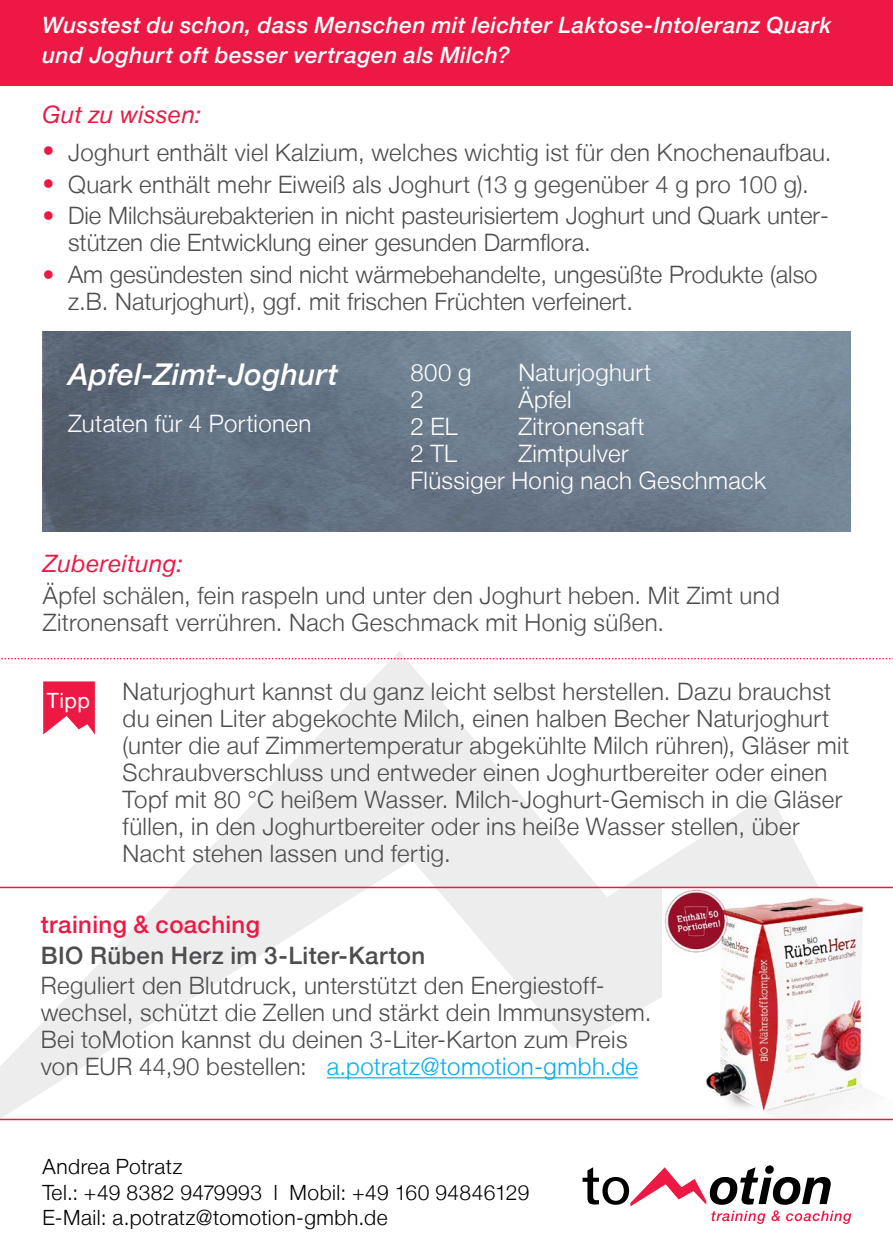
<style>
.page{position:relative;width:893px;height:1259px;background:#fff}
.page>*{position:absolute;margin:0;border:0;box-sizing:border-box;transform-origin:0 0}
.t1{font:italic 500 30px "Helvetica Neue LT";letter-spacing:.01em;color:#fff}
.t2{font:300 24px/27px "Helvetica Neue LT";letter-spacing:.015em;color:#4d4d4f}
.t3{font:300 24px/27px "Helvetica Neue LT";letter-spacing:.015em;color:#fff}
.t4{font:500 24px "Helvetica Neue LT";letter-spacing:.015em;color:#4d4d4f}
.t5{font:italic 24px "Helvetica Neue LT";letter-spacing:.015em;color:#ed1944}
.t6{font:500 24px "Helvetica Neue LT";letter-spacing:.015em;color:#ed1944}
.t7{font:italic 500 22.5px/30px "Helvetica Neue LT";letter-spacing:.02em;color:#fff}
.t8{font:300 21px/25.5px "Helvetica Neue LT";letter-spacing:.02em;color:#000}
.t9{font:21px "Helvetica Neue LT";color:#fff}
.s1{color:#ed1944}
.s2{color:#00b6f1}
.s3{color:#00aeef}
</style>
<div class="page">
<svg style="left:0;top:651px;width:893px;height:467px"></svg>
<div style="left:0;top:0;width:893px;height:85px;background:#ed1944"></div>
<svg style="left:583px;top:1167px;width:268px;height:57px"></svg>
<img style="left:43px;top:332px;width:807px;height:199px">
<svg style="left:43px;top:681px;width:52px;height:53px;background:#f04064"></svg>
<svg style="left:0;top:658px;width:893px;height:1px"></svg>
<hr style="left:327px;top:1077px;width:311px;height:1px;background:#00aeef">
<img style="left:663px;top:888px;width:230px;height:230px">
<hr style="left:0;top:886px;width:893px;height:2px;background:#ed1944">
<hr style="left:0;top:1118px;width:893px;height:2px;background:#ed1944">
<p class="t7" style="left:43px;top:10px;width:790px">Wusstest du schon, dass Menschen mit leichter Laktose-Intoleranz Quark und Joghurt oft besser vertragen als Milch?</p>
<p class="t5" style="left:43px;top:100px;width:160px">Gut zu wissen:</p>
<p class="t2" style="left:43px;top:138px;width:791px"><span class="s1">•</span> Joghurt enthält viel Kalzium, welches wichtig ist für den Knochenaufbau.</p>
<p class="t2" style="left:43px;top:171px;width:768px"><span class="s1">•</span> Quark enthält mehr Eiweiß als Joghurt (13 g gegenüber 4 g pro 100 g).</p>
<p class="t2" style="left:68px;top:201px;width:762px;text-indent:-26px"><span class="s1">•</span> Die Milchsäurebakterien in nicht pasteurisiertem Joghurt und Quark unter&shy;stützen die Entwicklung einer gesunden Darmflora.</p>
<p class="t2" style="left:68px;top:261px;width:751px;text-indent:-26px"><span class="s1">•</span> Am gesündesten sind nicht wärmebehandelte, ungesüßte Produkte (also z.B. Naturjoghurt), ggf. mit frischen Früchten verfeinert.</p>
<p class="t1" style="left:68px;top:357px;width:272px">Apfel-Zimt-Joghurt</p>
<p class="t3" style="left:68px;top:409px;width:245px">Zutaten für 4 Portionen</p>
<p class="t3" style="left:410px;top:358px;width:63px">800 g</p>
<p class="t3" style="left:518px;top:358px;width:134px">Naturjoghurt</p>
<p class="t3" style="left:410px;top:385px;width:15px">2</p>
<p class="t3" style="left:518px;top:385px;width:55px">Äpfel</p>
<p class="t3" style="left:410px;top:412px;width:49px">2 EL</p>
<p class="t3" style="left:518px;top:412px;width:128px">Zitronensaft</p>
<p class="t3" style="left:410px;top:439px;width:48px">2 TL</p>
<p class="t3" style="left:410px;top:439px;width:357px;text-indent:108px">Zimtpulver<br>Flüssiger Honig nach Geschmack</p>
<p class="t5" style="left:43px;top:549px;width:142px">Zubereitung:</p>
<p class="t2" style="left:43px;top:581px;width:738px">Äpfel schälen, fein raspeln und unter den Joghurt heben. Mit Zimt und<br>Zitronensaft verrühren. Nach Geschmack mit Honig süßen.</p>
<p class="t9" style="left:47px;top:688px;width:44px">Tipp</p>
<p class="t2" style="left:123px;top:677px;width:728px">Naturjoghurt kannst du ganz leicht selbst herstellen. Dazu brauchst du einen Liter abgekochte Milch, einen halben Becher Naturjoghurt (unter die auf Zimmertemperatur abgekühlte Milch rühren), Gläser mit Schraubverschluss und entweder einen Joghurtbereiter oder einen Topf mit 80 °C heißem Wasser. Milch-Joghurt-Gemisch in die Gläser füllen, in den Joghurtbereiter oder ins heiße Wasser stellen, über Nacht stehen lassen und fertig.</p>
<p class="t6" style="left:41px;top:910px;width:221px">training &amp; coaching</p>
<p class="t4" style="left:41px;top:941px;width:386px">BIO Rüben Herz im 3-Liter-Karton</p>
<p class="t2" style="left:41px;top:972px;width:612px">Reguliert den Blutdruck, unterstützt den Energiestoff&shy;wechsel, schützt die Zellen und stärkt dein Immunsystem.<br>Bei toMotion kannst du deinen 3-Liter-Karton zum Preis von EUR 44,90 bestellen: <span class="s2">a.potratz</span><span class="s3">@tomotion-gmbh.de</span></p>
<p class="t8" style="left:43px;top:1153px;width:488px">Andrea Potratz<br>Tel.: +49 8382 9479993 l Mobil: +49 160 94846129<br>E-Mail: a.potratz@tomotion-gmbh.de</p>
</div>
